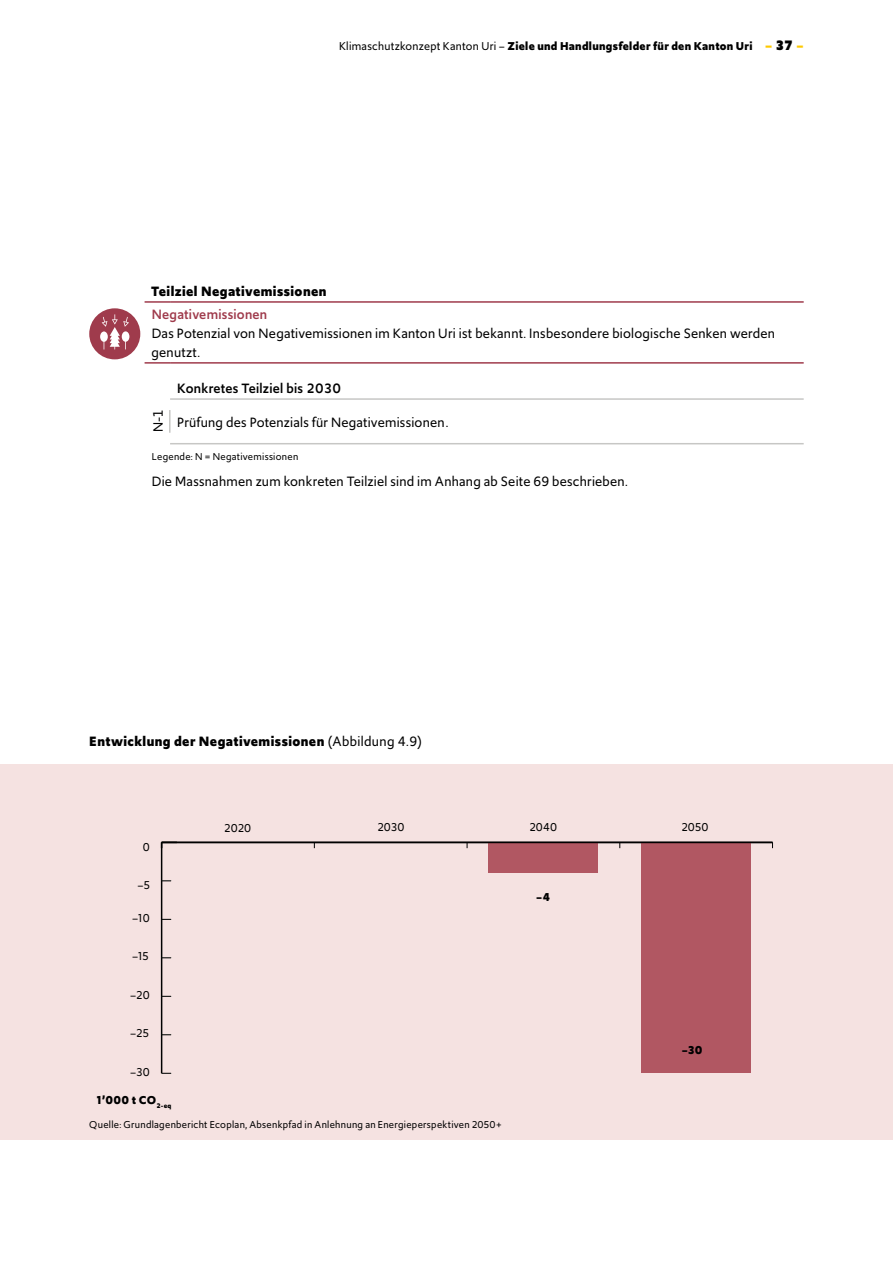
<style>
.page{position:relative;width:893px;height:1263px;background:#fff}
.page>*{position:absolute;margin:0;border:0;box-sizing:border-box;transform-origin:0 0}
.t1{font:14.25px/18.8px "Upgrade";letter-spacing:.02em;color:#000}
.t2{font:700 14.25px "Upgrade";letter-spacing:.03em;color:#000}
.t3{font:500 14.25px "Upgrade";letter-spacing:.015em;color:#000}
.t4{font:500 14.25px "Upgrade";letter-spacing:.02em;color:#9f3b4c}
.t5{font:700 12px "Upgrade";letter-spacing:.025em;color:#000}
.t6{font:12px "Upgrade";letter-spacing:.02em;color:#000}
.t7{font:10.5px "Upgrade";letter-spacing:.03em;color:#000}
.s1{font-weight:400}
.s2{font-weight:900;font-size:14.25px;color:#fec900}
.s3{font-weight:900;font-size:14.25px}
</style>
<div class="page">
<hr style="left:145px;top:301px;width:25px;height:2px;background:#9f3b4c">
<hr style="left:170px;top:301px;width:634px;height:2px;background:#9f3b4c">
<hr style="left:145px;top:362px;width:25px;height:2px;background:#9f3b4c">
<hr style="left:170px;top:362px;width:634px;height:2px;background:#9f3b4c">
<hr style="left:170px;top:398px;width:634px;height:2px;background:#c7c7c5">
<hr style="left:170px;top:443px;width:634px;height:1px;background:#c7c7c5">
<div style="left:89px;top:308px;width:51px;height:51px;background:#9f3b4c;border-radius:50%"></div>
<svg style="left:100px;top:314px;width:29px;height:35px"></svg>
<hr style="left:169px;top:410px;width:2px;height:23px;background:#c7c7c5">
<div style="left:0;top:764px;width:893px;height:375px;background:#f5e2e1"></div>
<hr style="left:161px;top:842px;width:1px;height:231px;background:#000">
<svg style="left:161px;top:842px;width:16px;height:6px"></svg>
<div style="left:488px;top:842px;width:110px;height:31px;background:#b15762"></div>
<div style="left:641px;top:842px;width:110px;height:231px;background:#b15762"></div>
<hr style="left:162px;top:842px;width:610px;height:1px;background:#000">
<p class="t5" style="left:339px;top:38px;width:466px"><span class="s1">Klimaschutzkonzept Kanton Uri –</span> Ziele und Handlungsfelder für den Kanton Uri <span class="s2">–</span> <span class="s3">37</span> <span class="s2">–</span></p>
<p class="t2" style="left:151px;top:281px;width:177px">Teilziel Negativemissionen</p>
<p class="t4" style="left:152px;top:305px;width:117px">Negativemissionen</p>
<p class="t1" style="left:152px;top:324px;width:625px">Das Potenzial von Negativemissionen im Kanton Uri ist bekannt. Insbesondere biologische Senken werden genutzt.</p>
<p class="t3" style="left:177px;top:378px;width:166px">Konkretes Teilziel bis 2030</p>
<p class="t1" style="left:149px;top:432px;width:25px;rotate:-90deg">N-1</p>
<p class="t1" style="left:177px;top:413px;width:274px">Prüfung des Potenzials für Negativemissionen.</p>
<p class="t7" style="left:152px;top:450px;width:148px">Legende: N = Negativemissionen</p>
<p class="t1" style="left:152px;top:472px;width:478px">Die Massnahmen zum konkreten Teilziel sind im Anhang ab Seite 69 beschrieben.</p>
<p class="t2" style="left:89px;top:731px;width:334px">Entwicklung der Negativemissionen <span class="s1">(Abbildung 4.9)</span></p>
<p class="t6" style="left:143px;top:838px;width:9px">0</p>
<p class="t6" style="left:137px;top:877px;width:14px">–5</p>
<p class="t6" style="left:132px;top:910px;width:19px">–10</p>
<p class="t6" style="left:132px;top:948px;width:18px">–15</p>
<p class="t6" style="left:130px;top:987px;width:21px">–20</p>
<p class="t6" style="left:130px;top:1025px;width:20px">–25</p>
<p class="t6" style="left:130px;top:1064px;width:21px">–30</p>
<p class="t5" style="left:97px;top:1092px;width:76px">1’000 t CO<sub>2-eq</sub></p>
<p class="t6" style="left:225px;top:820px;width:28px">2020</p>
<p class="t6" style="left:378px;top:819px;width:28px">2030</p>
<p class="t6" style="left:530px;top:819px;width:29px">2040</p>
<p class="t6" style="left:682px;top:819px;width:28px">2050</p>
<p class="t5" style="left:536px;top:889px;width:16px">–4</p>
<p class="t5" style="left:682px;top:1042px;width:22px">–30</p>
<p class="t7" style="left:89px;top:1118px;width:414px">Quelle: Grundlagenbericht Ecoplan, Absenkpfad in Anlehnung an Energieperspektiven 2050+</p>
</div>
